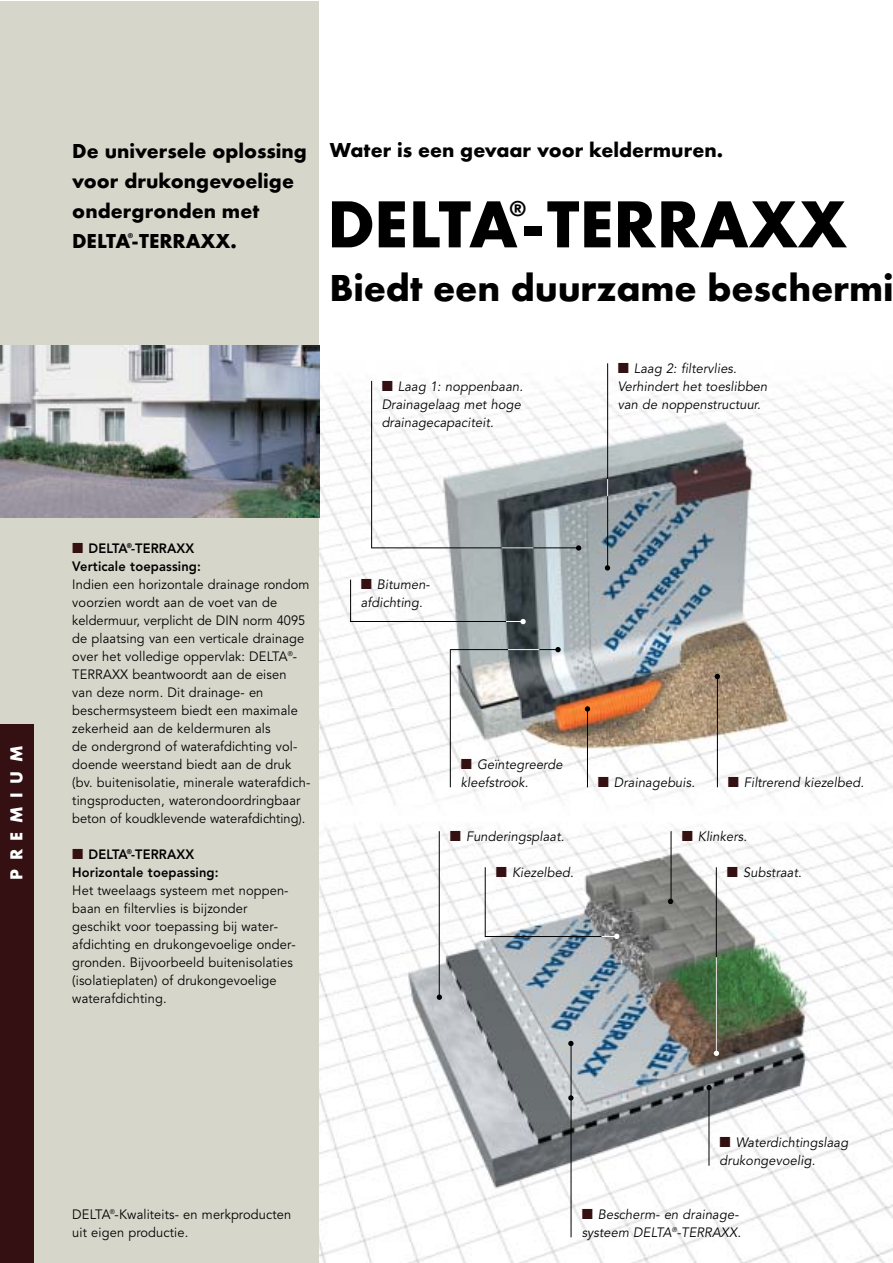
<style>
.page{position:relative;width:893px;height:1263px;background:#fff}
.page>*{position:absolute;margin:0;border:0;box-sizing:border-box;transform-origin:0 0}
.t1{font:700 69px "Futura T";color:#000}
.t2{font:700 39px "Futura T";letter-spacing:-.005em;color:#000}
.t3{font:700 21px/30px "Futura T";color:#000}
.t4{font:800 21px "Avenir";color:#000}
.t5{font:700 18px "Futura T";letter-spacing:.48em;color:#fff}
.t6{font:13.5px/18px "Avenir";letter-spacing:.01em;color:#000;scale:.95 1}
.t7{font:italic 13.5px/18px "Avenir";letter-spacing:.01em;color:#000;scale:.95 1}
.t8{font:800 13.5px/18px "Avenir";letter-spacing:.01em;color:#000;scale:.95 1}
.t9{font:800 6.75px "Avenir";color:#000}
.s1{font-family:"European Pi Three";font-style:normal;color:#341012}
.s2{font-family:"European Pi Three";font-weight:400;color:#341012}
</style>
<div class="page">
<img style="left:319px;top:825px;width:573px;height:438px">
<svg style="left:436px;top:995px;width:6px;height:5px"></svg>
<hr style="left:439px;top:831px;width:1px;height:168px;background:#000">
<hr style="left:708px;top:1087px;width:1px;height:79px;background:#000">
<hr style="left:485px;top:867px;width:1px;height:70px;background:#000">
<hr style="left:485px;top:936px;width:132px;height:1px;background:#000">
<hr style="left:570px;top:1043px;width:1px;height:194px;background:#000">
<svg style="left:667px;top:899px;width:6px;height:5px"></svg>
<hr style="left:670px;top:831px;width:1px;height:71px;background:#000">
<svg style="left:706px;top:1085px;width:5px;height:5px"></svg>
<hr style="left:716px;top:867px;width:1px;height:187px;background:#000">
<hr style="left:716px;top:957px;width:1px;height:98px;background:#fff">
<svg style="left:713px;top:1051px;width:6px;height:5px"></svg>
<svg style="left:568px;top:1041px;width:5px;height:5px"></svg>
<svg style="left:568px;top:1095px;width:5px;height:6px"></svg>
<svg style="left:601px;top:934px;width:18px;height:5px"></svg>
<img style="left:319px;top:349px;width:573px;height:456px">
<div style="left:0;top:2px;width:319px;height:1261px;background:#d6d6cb"></div>
<div style="left:0;top:724px;width:34px;height:539px;background:#341012"></div>
<img style="left:0;top:346px;width:319px;height:171px">
<svg style="left:384px;top:707px;width:15px;height:1px"></svg>
<hr style="left:371px;top:381px;width:1px;height:167px;background:#000">
<hr style="left:350px;top:580px;width:1px;height:42px;background:#000">
<hr style="left:607px;top:363px;width:1px;height:207px;background:#000">
<svg style="left:607px;top:479px;width:1px;height:17px"></svg>
<svg style="left:604px;top:565px;width:6px;height:6px"></svg>
<svg style="left:576px;top:545px;width:5px;height:6px"></svg>
<hr style="left:717px;top:676px;width:1px;height:111px;background:#000">
<hr style="left:587px;top:707px;width:1px;height:80px;background:#000">
<hr style="left:450px;top:649px;width:1px;height:138px;background:#000">
<hr style="left:371px;top:548px;width:207px;height:1px;background:#000">
<hr style="left:450px;top:649px;width:109px;height:1px;background:#000">
<hr style="left:508px;top:649px;width:31px;height:1px;background:#fff">
<hr style="left:350px;top:621px;width:174px;height:1px;background:#000">
<hr style="left:501px;top:548px;width:32px;height:1px;background:#fff">
<svg style="left:506px;top:619px;width:19px;height:5px"></svg>
<svg style="left:555px;top:647px;width:5px;height:5px"></svg>
<svg style="left:585px;top:706px;width:5px;height:6px"></svg>
<svg style="left:714px;top:674px;width:6px;height:5px"></svg>
<h3 class="t5" style="left:9px;top:880px;width:136px;rotate:-90deg">PREMIUM</h3>
<h3 class="t3" style="left:72px;top:137px;width:236px">De universele oplossing voor drukongevoelige ondergronden met<br>DELTA-TERRAXX.</h3>
<p class="t9" style="left:128px;top:233px;width:7px">®</p>
<h3 class="t3" style="left:330px;top:137px;width:395px">Water is een gevaar voor keldermuren.</h3>
<h3 class="t4" style="left:509px;top:200px;width:18px">®</h3>
<h1 class="t1" style="left:327px;top:197px;width:521px">DELTA-TERRAXX</h1>
<h2 class="t2" style="left:329px;top:273px;width:565px">Biedt een duurzame beschermi</h2>
<p class="t7" style="left:381px;top:379px;width:150px"><span class="s1">-</span> Laag 1: noppenbaan.<br>Drainagelaag met hoge drainagecapaciteit.</p>
<p class="t7" style="left:617px;top:361px;width:159px"><span class="s1">-</span> Laag 2: filtervlies.<br>Verhindert het toeslibben van de noppenstructuur.</p>
<p class="t8" style="left:72px;top:541px;width:137px"><span class="s2">-</span> DELTA<sup>®</sup>-TERRAXX<br>Verticale toepassing:</p>
<p class="t6" style="left:72px;top:577px;width:252px">Indien een horizontale drainage rondom voorzien wordt aan de voet van de keldermuur, verplicht de DIN norm 4095 de plaatsing van een verticale drainage over het volledige oppervlak: DELTA<sup>®</sup>- TERRAXX beantwoordt aan de eisen<br>van deze norm. Dit drainage- en beschermsysteem biedt een maximale zekerheid aan de keldermuren als<br>de ondergrond of waterafdichting vol&shy;doende weerstand biedt aan de druk (bv. buitenisolatie, minerale waterafdich&shy;tingsproducten, waterondoordringbaar beton of koudklevende waterafdichting).</p>
<p class="t8" style="left:72px;top:847px;width:155px"><span class="s2">-</span> DELTA<sup>®</sup>-TERRAXX<br>Horizontale toepassing:</p>
<p class="t6" style="left:72px;top:883px;width:237px">Het tweelaags systeem met noppen&shy;baan en filtervlies is bijzonder geschikt voor toepassing bij water&shy;afdichting en drukongevoelige onder&shy;gronden. Bijvoorbeeld buitenisolaties (isolatieplaten) of drukongevoelige waterafdichting.</p>
<p class="t7" style="left:361px;top:577px;width:74px"><span class="s1">-</span> Bitumen&shy;afdichting.</p>
<p class="t7" style="left:461px;top:757px;width:109px"><span class="s1">-</span> Geïntegreerde kleefstrook.</p>
<p class="t7" style="left:450px;top:829px;width:122px"><span class="s1">-</span> Funderingsplaat.</p>
<p class="t7" style="left:496px;top:865px;width:83px"><span class="s1">-</span> Kiezelbed.</p>
<p class="t7" style="left:597px;top:775px;width:104px"><span class="s1">-</span> Drainagebuis.</p>
<p class="t7" style="left:727px;top:775px;width:145px"><span class="s1">-</span> Filtrerend kiezelbed.</p>
<p class="t7" style="left:681px;top:829px;width:70px"><span class="s1">-</span> Klinkers.</p>
<p class="t7" style="left:727px;top:865px;width:80px"><span class="s1">-</span> Substraat.</p>
<p class="t6" style="left:72px;top:1207px;width:232px">DELTA<sup>®</sup>-Kwaliteits- en merkproducten uit eigen productie.</p>
<p class="t7" style="left:719px;top:1135px;width:137px"><span class="s1">-</span> Waterdichtingslaag drukongevoelig.</p>
<p class="t7" style="left:581px;top:1207px;width:169px"><span class="s1">-</span> Bescherm- en drainage&shy;systeem DELTA<sup>®</sup>-TERRAXX.</p>
</div>
